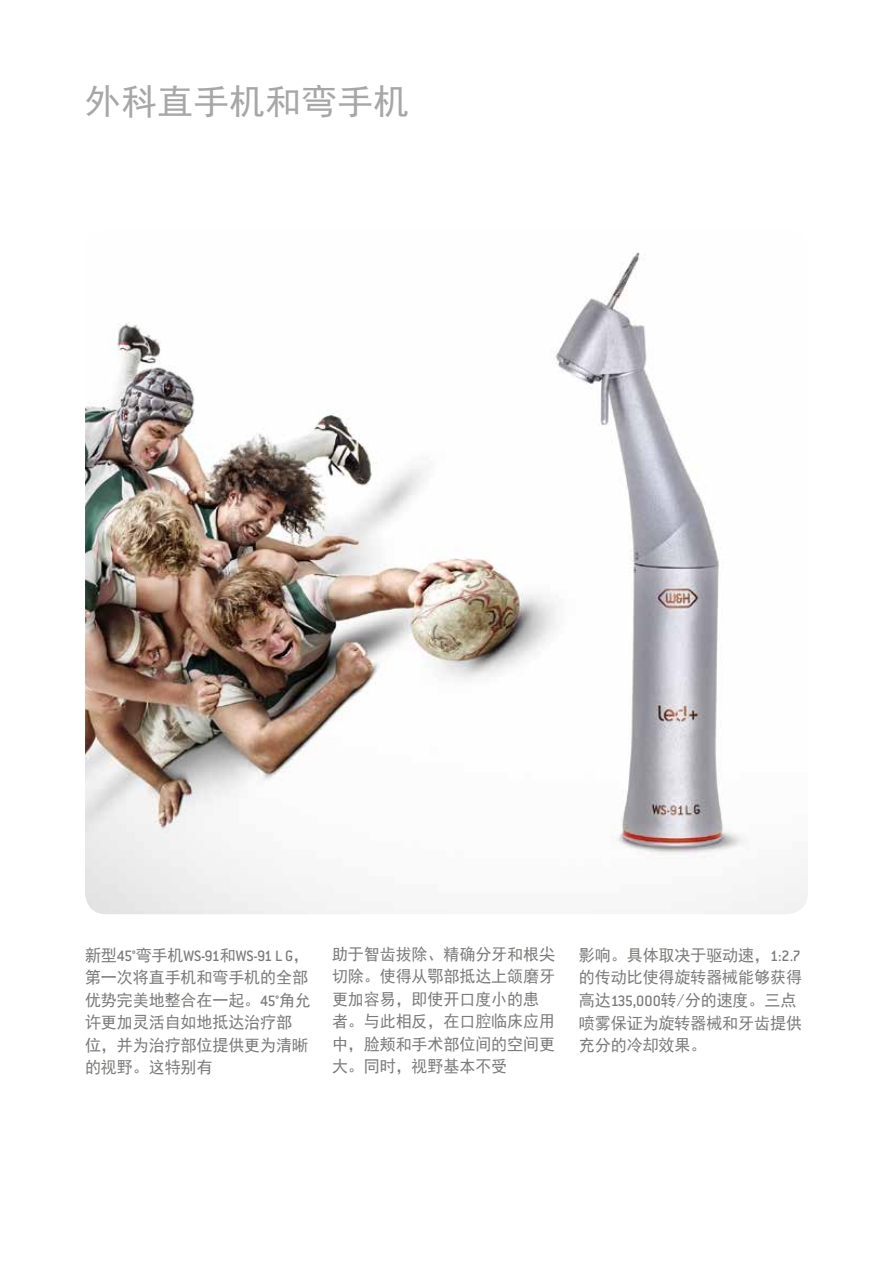
<style>
.page{position:relative;width:893px;height:1263px;background:#fff}
.page>*{position:absolute;margin:0;border:0;box-sizing:border-box;transform-origin:0 0}
.t1{font:36px "Sim Hei";color:#a7a7a8}
.t2{font:16.5px/22.5px "Sim Hei";letter-spacing:-.005em;color:#7b7b7a}
.t3{font:500 16.5px "Conduit ITC";letter-spacing:-.055em;color:#7b7b7a}
.s1{font-family:"Sim Hei";font-weight:400}
.s2{font-family:"Conduit ITC";font-weight:500}
</style>
<div class="page">
<img style="left:85px;top:252px;width:723px;height:662px">
<h1 class="t1" style="left:85px;top:83px;width:325px">外科直手机和弯手机</h1>
<p class="t3" style="left:85px;top:946px;width:226px"><span class="s1">新型</span>45°<span class="s1">弯手机</span>WS-91<span class="s1">和</span>WS-91 L G<span class="s1">，</span></p>
<p class="t2" style="left:85px;top:966px;width:227px">第一次将直手机和弯手机的全部优势完美地整合在一起。<span class="s2">45°</span>角允许更加灵活自如地抵达治疗部位，并为治疗部位提供更为清晰的视野。这特别有</p>
<p class="t2" style="left:332px;top:943px;width:225px">助于智齿拔除、精确分牙和根尖切除。使得从鄂部抵达上颌磨牙更加容易，即使开口度小的患者。与此相反，在口腔临床应用中，脸颊和手术部位间的空间更大。同时，视野基本不受</p>
<p class="t2" style="left:579px;top:944px;width:225px">影响。具体取决于驱动速，<span class="s2">1:2.7</span>的传动比使得旋转器械能够获得高达<span class="s2">135,000</span>转/分的速度。三点喷雾保证为旋转器械和牙齿提供充分的冷却效果。</p>
</div>
